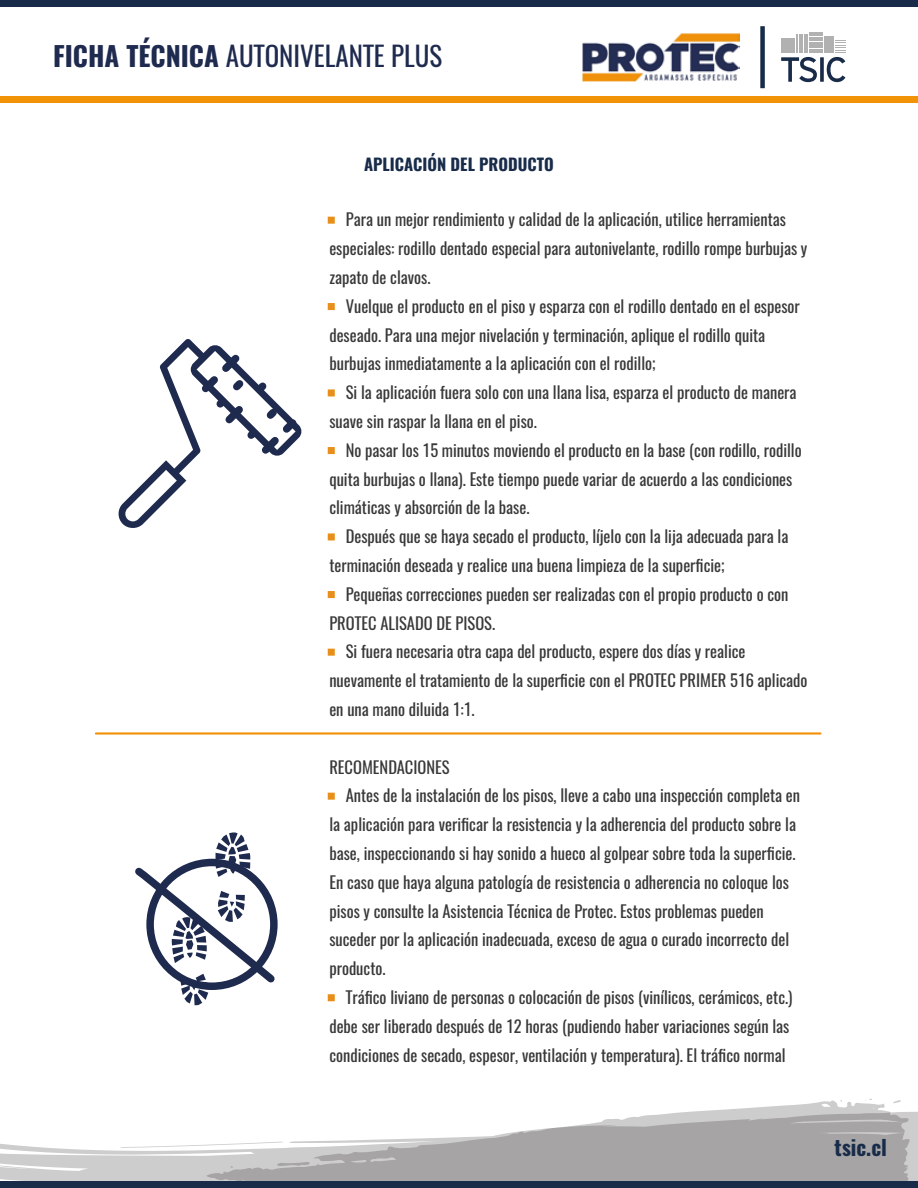
<style>
.page{position:relative;width:918px;height:1188px;background:#fff}
.page>*{position:absolute;margin:0;border:0;box-sizing:border-box;transform-origin:0 0}
.t1{font:27px "Oswald";color:#1f2a4f}
.t2{font:700 21px "Oswald";color:#182c4a}
.t3{font:16.5px/28.8px "Oswald";color:#383838}
.t4{font:700 16.5px "Oswald";color:#182c4a}
.s1{font-weight:700}
.s2{font-weight:700;color:#f29207}
</style>
<div class="page">
<hr style="left:96px;top:732px;width:724px;height:3px;background:#f29207">
<svg style="left:0;top:1125px;width:918px;height:57px;fill:#cecdcd"></svg>
<svg style="left:0;top:1181px;width:69px;height:1px"></svg>
<svg style="left:206px;top:1100px;width:704px;height:82px;fill:#a6a4a4"></svg>
<svg style="left:277px;top:1162px;width:33px;height:4px"></svg>
<svg style="left:893px;top:1100px;width:8px;height:3px"></svg>
<svg style="left:855px;top:1112px;width:63px;height:13px"></svg>
<svg style="left:781px;top:32px;width:64px;height:50px"></svg>
<div style="left:0;top:0;width:918px;height:6px;background:#182c4a"></div>
<img style="left:583px;top:33px;width:157px;height:49px">
<div style="left:0;top:96px;width:918px;height:7px;background:#f29207"></div>
<div style="left:760px;top:26px;width:5px;height:62px;background:#182c4a"></div>
<div style="left:0;top:1182px;width:918px;height:6px;background:#182c4a"></div>
<div style="left:328px;top:217px;width:7px;height:7px;border:4px solid #e88e1a"></div>
<div style="left:328px;top:303px;width:7px;height:7px;border:4px solid #e88e1a"></div>
<div style="left:328px;top:389px;width:7px;height:7px;border:4px solid #e88e1a"></div>
<div style="left:328px;top:447px;width:7px;height:7px;border:4px solid #e88e1a"></div>
<div style="left:328px;top:533px;width:7px;height:7px;border:4px solid #e88e1a"></div>
<div style="left:328px;top:591px;width:7px;height:7px;border:4px solid #e88e1a"></div>
<div style="left:328px;top:649px;width:7px;height:7px;border:4px solid #e88e1a"></div>
<div style="left:328px;top:793px;width:7px;height:7px;border:4px solid #e88e1a"></div>
<div style="left:328px;top:994px;width:7px;height:7px;border:4px solid #e88e1a"></div>
<svg style="left:118px;top:339px;width:184px;height:189px"></svg>
<svg style="left:135px;top:833px;width:143px;height:172px"></svg>
<h1 class="t1" style="left:53px;top:32px;width:391px"><span class="s1">FICHA TÉCNICA</span> AUTONIVELANTE PLUS</h1>
<p class="t4" style="left:364px;top:156px;width:191px">APLICACIÓN DEL PRODUCTO</p>
<p class="t3" style="left:329px;top:204px;width:480px"><span class="s2">·</span> Para un mejor rendimiento y calidad de la aplicación, utilice herramientas especiales: rodillo dentado especial para autonivelante, rodillo rompe burbujas y zapato de clavos.<br><span class="s2">·</span> Vuelque el producto en el piso y esparza con el rodillo dentado en el espesor deseado. Para una mejor nivelación y terminación, aplique el rodillo quita burbujas inmediatamente a la aplicación con el rodillo;<br><span class="s2">·</span> Si la aplicación fuera solo con una llana lisa, esparza el producto de manera suave sin raspar la llana en el piso.<br><span class="s2">·</span> No pasar los 15 minutos moviendo el producto en la base (con rodillo, rodillo quita burbujas o llana). Este tiempo puede variar de acuerdo a las condiciones climáticas y absorción de la base.<br><span class="s2">·</span> Después que se haya secado el producto, líjelo con la lija adecuada para la terminación deseada y realice una buena limpieza de la superficie;<br><span class="s2">·</span> Pequeñas correcciones pueden ser realizadas con el propio producto o con PROTEC ALISADO DE PISOS.<br><span class="s2">·</span> Si fuera necesaria otra capa del producto, espere dos días y realice nuevamente el tratamiento de la superficie con el PROTEC PRIMER 516 aplicado en una mano diluida 1:1.</p>
<p class="t3" style="left:329px;top:751px;width:472px">RECOMENDACIONES<br><span class="s2">·</span> Antes de la instalación de los pisos, lleve a cabo una inspección completa en la aplicación para verificar la resistencia y la adherencia del producto sobre la base, inspeccionando si hay sonido a hueco al golpear sobre toda la superficie.<br>En caso que haya alguna patología de resistencia o adherencia no coloque los pisos y consulte la Asistencia Técnica de Protec. Estos problemas pueden suceder por la aplicación inadecuada, exceso de agua o curado incorrecto del producto.<br><span class="s2">·</span> Tráfico liviano de personas o colocación de pisos (vinílicos, cerámicos, etc.) debe ser liberado después de 12 horas (pudiendo haber variaciones según las condiciones de secado, espesor, ventilación y temperatura). El tráfico normal</p>
<p class="t2" style="left:835px;top:1137px;width:54px">tsic.cl</p>
</div>
